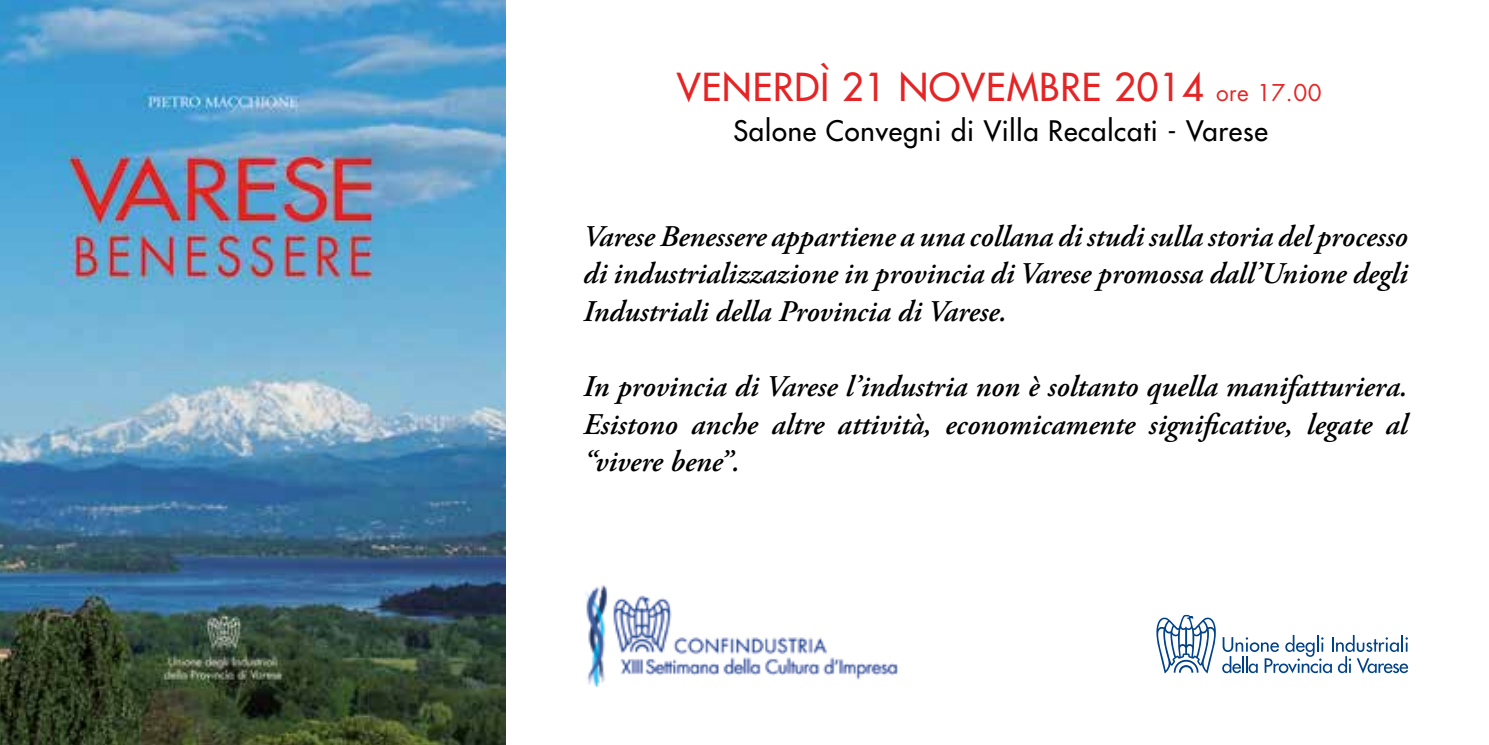
<style>
.page{position:relative;width:1489px;height:745px;background:#fff}
.page>*{position:absolute;margin:0;border:0;box-sizing:border-box;transform-origin:0 0}
.t1{font:37.5px "Futura";letter-spacing:.025em;color:#e52525}
.t2{font:italic 600 30px/37.5px "Adobe Garamond Pro";color:#000;text-align:justify}
.t3{font:27.5px "Futura";letter-spacing:.03em;color:#000}
.s1{font-size:22.5px}
</style>
<div class="page">
<img style="left:0;top:0;width:505px;height:744px">
<img style="left:585px;top:585px;width:313px;height:100px">
<svg style="left:1156px;top:614px;width:60px;height:59px"></svg>
<svg style="left:1222px;top:634px;width:185px;height:39px"></svg>
<p class="t1" style="left:677px;top:62px;width:646px">VENERDÌ 21 NOVEMBRE 2014 <span class="s1">ore 17.00</span></p>
<p class="t3" style="left:733px;top:113px;width:536px">Salone Convegni di Villa Recalcati - Varese</p>
<p class="t2" style="left:583px;top:219px;width:825px">Varese Benessere appartiene a una collana di studi sulla storia del processo di industrializzazione in provincia di Varese promossa dall’Unione degli Industriali della Provincia di Varese.</p>
<p class="t2" style="left:583px;top:369px;width:825px">In provincia di Varese l’industria non è soltanto quella manifatturiera.<br>Esistono anche altre attività, economicamente significative, legate al “vivere bene”.</p>
</div>
